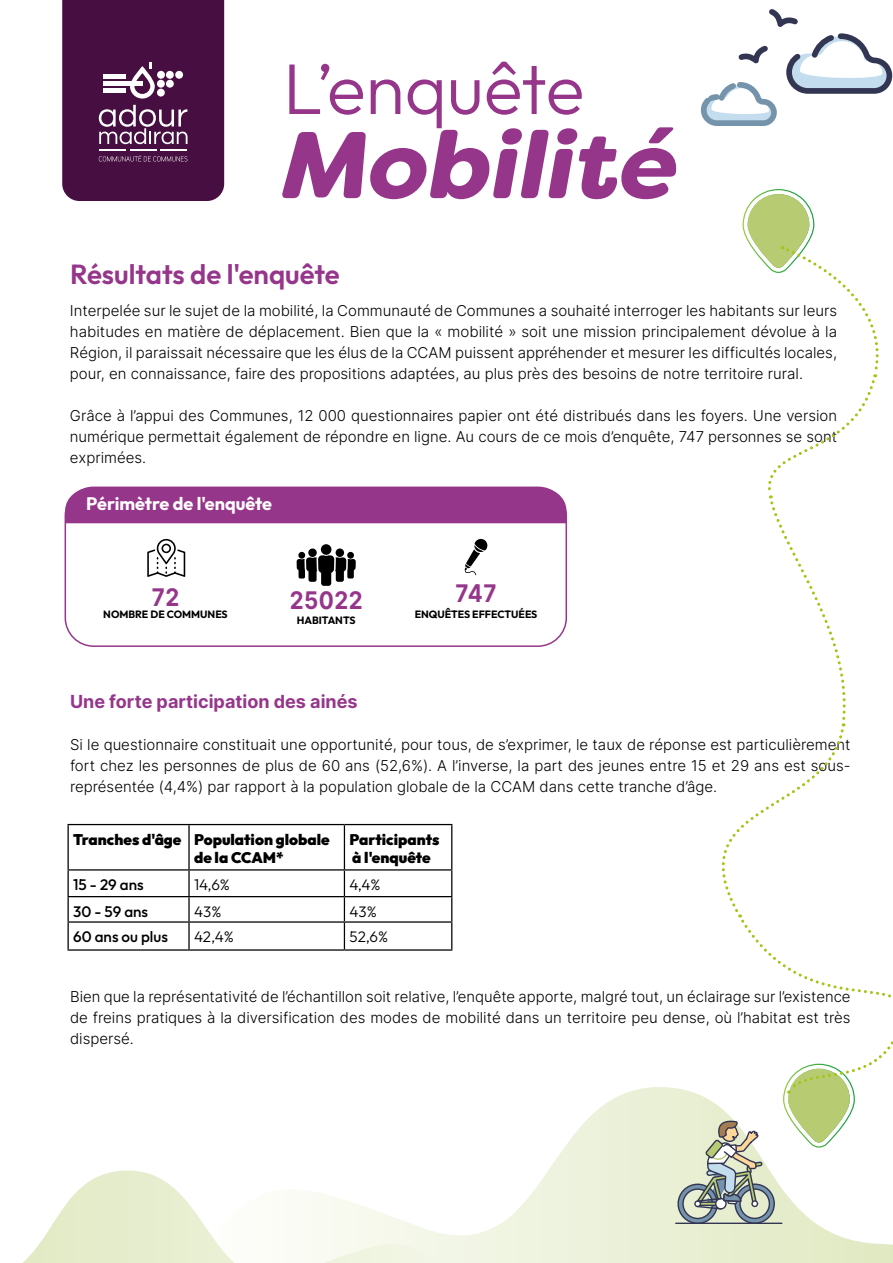
<style>
.page{position:relative;width:893px;height:1263px;background:#fff}
.page>*{position:absolute;margin:0;border:0;box-sizing:border-box;transform-origin:0 0}
.t1{font:italic 900 94.5px "Filson Soft";color:#96368b}
.t2{font:300 71.85px "Outfit";color:#96368b}
.t3{font:600 27.6px "Outfit";color:#96368b}
.t4{font:700 24.3px "Inter";letter-spacing:.02em;color:#96368b;scale:.91 1}
.t5{font:700 18px "Inter";color:#96368b}
.t6{font:700 18px "Outfit";color:#fff}
.t7{font:900 15.3px/18.3px "Outfit";color:#000}
.t8{font:500 15.3px "Outfit";color:#000}
.t9{font:300 15.3px "Outfit";color:#000}
.t10{font:300 15px/21px "Inter";color:#000;text-align:justify}
.t11{font:700 10.5px "Outfit";color:#000}
</style>
<div class="page">
<hr style="left:68px;top:824px;width:121px;height:1px;background:#000">
<hr style="left:68px;top:825px;width:1px;height:44px;background:#000">
<hr style="left:189px;top:824px;width:155px;height:1px;background:#000">
<hr style="left:188px;top:825px;width:2px;height:44px;background:#000">
<hr style="left:344px;top:824px;width:108px;height:1px;background:#000">
<hr style="left:344px;top:825px;width:1px;height:44px;background:#000">
<hr style="left:451px;top:825px;width:1px;height:44px;background:#000">
<hr style="left:68px;top:869px;width:121px;height:1px;background:#000">
<hr style="left:189px;top:869px;width:155px;height:1px;background:#000">
<hr style="left:188px;top:870px;width:2px;height:26px;background:#000">
<hr style="left:344px;top:869px;width:108px;height:1px;background:#000">
<hr style="left:68px;top:896px;width:121px;height:1px;background:#000">
<hr style="left:189px;top:896px;width:155px;height:1px;background:#000">
<hr style="left:188px;top:897px;width:2px;height:24px;background:#000">
<hr style="left:344px;top:896px;width:108px;height:1px;background:#000">
<hr style="left:68px;top:921px;width:121px;height:2px;background:#000">
<svg style="left:68px;top:870px;width:1px;height:79px"></svg>
<hr style="left:189px;top:921px;width:155px;height:2px;background:#000">
<hr style="left:188px;top:923px;width:2px;height:26px;background:#000">
<hr style="left:344px;top:921px;width:108px;height:2px;background:#000">
<svg style="left:344px;top:870px;width:1px;height:79px"></svg>
<svg style="left:451px;top:870px;width:1px;height:79px"></svg>
<hr style="left:68px;top:949px;width:121px;height:2px;background:#000">
<hr style="left:189px;top:949px;width:155px;height:2px;background:#000">
<hr style="left:344px;top:949px;width:108px;height:2px;background:#000">
<svg style="left:464px;top:538px;width:24px;height:37px"></svg>
<div style="left:347px;top:552px;width:7px;height:7px;background:#000;border-radius:50%"></div>
<div style="left:336px;top:548px;width:8px;height:9px;background:#000;border-radius:50%"></div>
<div style="left:308px;top:548px;width:9px;height:9px;background:#000;border-radius:50%"></div>
<div style="left:298px;top:552px;width:7px;height:7px;background:#000;border-radius:50%"></div>
<div style="left:321px;top:544px;width:10px;height:11px;background:#000;border-radius:50%"></div>
<svg style="left:297px;top:555px;width:59px;height:31px"></svg>
<div style="left:65px;top:487px;width:502px;height:160px;border:2px solid #96368b;border-radius:28px"></div>
<div style="left:65px;top:487px;width:501px;height:36px;background:#96368b"></div>
<svg style="left:147px;top:539px;width:38px;height:38px"></svg>
<svg style="left:62px;top:0;width:163px;height:201px;background:#541f4f"></svg>
<hr style="left:99px;top:149px;width:27px;height:2px;background:#fff">
<hr style="left:130px;top:149px;width:27px;height:2px;background:#fff">
<hr style="left:160px;top:149px;width:27px;height:2px;background:#fff">
<svg style="left:437px;top:1087px;width:456px;height:176px"></svg>
<svg style="left:703px;top:9px;width:187px;height:117px"></svg>
<svg style="left:23px;top:1170px;width:414px;height:93px"></svg>
<svg style="left:674px;top:189px;width:219px;height:1036px"></svg>
<h2 class="t2" style="left:283px;top:44px;width:303px">L’enquête</h2>
<h1 class="t1" style="left:283px;top:104px;width:398px">Mobilité</h1>
<h3 class="t3" style="left:70px;top:256px;width:271px">Résultats de l'enquête</h3>
<p class="t10" style="left:70px;top:299px;width:769px">Interpelée sur le sujet de la mobilité, la Communauté de Communes a souhaité interroger les habitants sur leurs habitudes en matière de déplacement. Bien que la « mobilité » soit une mission principalement dévolue à la Région, il paraissait nécessaire que les élus de la CCAM puissent appréhender et mesurer les difficultés locales, pour, en connaissance, faire des propositions adaptées, au plus près des besoins de notre territoire rural.</p>
<p class="t10" style="left:70px;top:404px;width:769px">Grâce à l’appui des Communes, 12 000 questionnaires papier ont été distribués dans les foyers. Une version numérique permettait également de répondre en ligne. Au cours de ce mois d’enquête, 747 personnes se sont exprimées.</p>
<p class="t6" style="left:86px;top:492px;width:187px">Périmètre de l'enquête</p>
<h3 class="t4" style="left:152px;top:578px;width:32px">72</h3>
<p class="t11" style="left:103px;top:608px;width:126px">NOMBRE DE COMMUNES</p>
<h3 class="t4" style="left:290px;top:582px;width:82px">25022</h3>
<p class="t11" style="left:297px;top:613px;width:60px">HABITANTS</p>
<h3 class="t4" style="left:456px;top:575px;width:46px">747</h3>
<p class="t11" style="left:415px;top:607px;width:124px">ENQUÊTES EFFECTUÉES</p>
<p class="t5" style="left:70px;top:688px;width:289px">Une forte participation des ainés</p>
<p class="t10" style="left:70px;top:734px;width:782px">Si le questionnaire constituait une opportunité, pour tous, de s’exprimer, le taux de réponse est particulièrement fort chez les personnes de plus de 60 ans (52,6%). A l’inverse, la part des jeunes entre 15 et 29 ans est sous&shy;représentée (4,4%) par rapport à la population globale de la CCAM dans cette tranche d’âge.</p>
<p class="t7" style="left:194px;top:831px;width:137px;text-indent:-121px">Tranches d'âge Population globale de la CCAM*</p>
<p class="t7" style="left:349px;top:831px;width:91px">Participants à l'enquête</p>
<p class="t8" style="left:73px;top:875px;width:72px">15 - 29 ans</p>
<p class="t9" style="left:194px;top:875px;width:37px">14,6%</p>
<p class="t9" style="left:349px;top:875px;width:33px">4,4%</p>
<p class="t8" style="left:73px;top:901px;width:76px">30 - 59 ans</p>
<p class="t9" style="left:194px;top:902px;width:29px">43%</p>
<p class="t9" style="left:349px;top:902px;width:29px">43%</p>
<p class="t8" style="left:73px;top:927px;width:96px">60 ans ou plus</p>
<p class="t9" style="left:194px;top:927px;width:41px">42,4%</p>
<p class="t9" style="left:349px;top:927px;width:40px">52,6%</p>
<p class="t10" style="left:70px;top:986px;width:782px">Bien que la représentativité de l’échantillon soit relative, l’enquête apporte, malgré tout, un éclairage sur l’existence de freins pratiques à la diversification des modes de mobilité dans un territoire peu dense, où l’habitat est très dispersé.</p>
</div>
